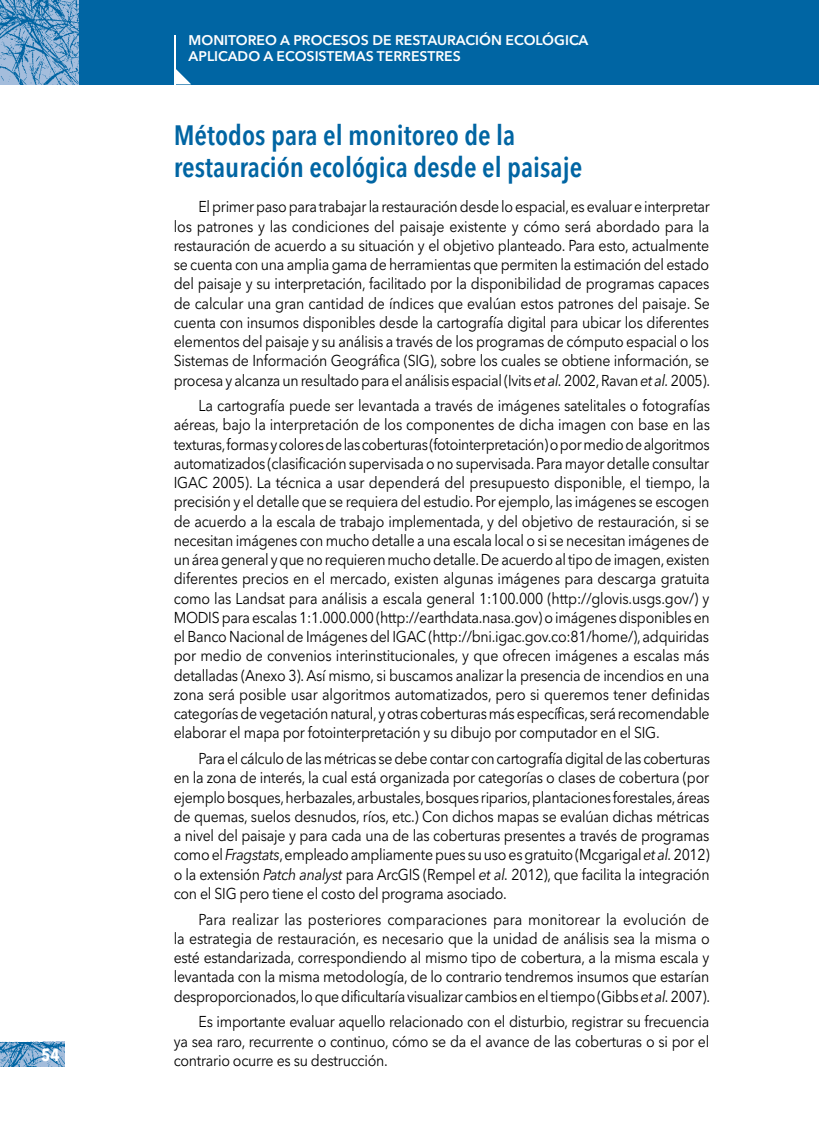
<style>
.page{position:relative;width:819px;height:1141px;background:#fff}
.page>*{position:absolute;margin:0;border:0;box-sizing:border-box;transform-origin:0 0}
.t1{font:600 condensed 28px/31.5px "Avenir Next LT Pro";color:#0065a3}
.t2{font:700 condensed 17.5px "Avenir Next LT Pro";color:#fff}
.t3{font:15.75px/19.2px "Avenir Next LT Pro";letter-spacing:-.02em;color:#000;text-align:justify;scale:.9 1}
.t4{font:600 14px/15.8px "Avenir Next LT Pro";color:#fff}
.s1{font-style:italic}
</style>
<div class="page">
<img style="left:0;top:1042px;width:64px;height:25px">
<img style="left:0;top:0;width:79px;height:84px">
<div style="left:79px;top:0;width:740px;height:84px;background:#0065a3"></div>
<svg style="left:175px;top:69px;width:16px;height:15px"></svg>
<hr style="left:174px;top:35px;width:1px;height:49px;background:#fff">
<p class="t2" style="left:41px;top:1044px;width:20px">54</p>
<p class="t4" style="left:189px;top:32px;width:401px">MONITOREO A PROCESOS DE RESTAURACIÓN ECOLÓGICA<br>APLICADO A ECOSISTEMAS TERRESTRES</p>
<h1 class="t1" style="left:174px;top:119px;width:410px">Métodos para el monitoreo de la restauración ecológica desde el paisaje</h1>
<p class="t3" style="left:174px;top:197px;width:597px;text-indent:25px">El primer paso para trabajar la restauración desde lo espacial, es evaluar e interpretar los patrones y las condiciones del paisaje existente y cómo será abordado para la restauración de acuerdo a su situación y el objetivo planteado. Para esto, actualmente se cuenta con una amplia gama de herramientas que permiten la estimación del estado del paisaje y su interpretación, facilitado por la disponibilidad de programas capaces de calcular una gran cantidad de índices que evalúan estos patrones del paisaje. Se cuenta con insumos disponibles desde la cartografía digital para ubicar los diferentes elementos del paisaje y su análisis a través de los programas de cómputo espacial o los Sistemas de Información Geográfica (SIG), sobre los cuales se obtiene información, se procesa y alcanza un resultado para el análisis espacial (Ivits <span class="s1">et al.</span> 2002, Ravan <span class="s1">et al.</span> 2005).</p>
<p class="t3" style="left:174px;top:396px;width:597px;text-indent:25px">La cartografía puede ser levantada a través de imágenes satelitales o fotografías aéreas, bajo la interpretación de los componentes de dicha imagen con base en las texturas, formas y colores de las coberturas (fotointerpretación) o por medio de algoritmos automatizados (clasificación supervisada o no supervisada. Para mayor detalle consultar IGAC 2005). La técnica a usar dependerá del presupuesto disponible, el tiempo, la precisión y el detalle que se requiera del estudio. Por ejemplo, las imágenes se escogen de acuerdo a la escala de trabajo implementada, y del objetivo de restauración, si se necesitan imágenes con mucho detalle a una escala local o si se necesitan imágenes de un área general y que no requieren mucho detalle. De acuerdo al tipo de imagen, existen diferentes precios en el mercado, existen algunas imágenes para descarga gratuita como las Landsat para análisis a escala general 1:100.000 (http://glovis.usgs.gov/) y MODIS para escalas 1:1.000.000 (http://earthdata.nasa.gov) o imágenes disponibles en el Banco Nacional de Imágenes del IGAC (http://bni.igac.gov.co:81/home/), adquiridas por medio de convenios interinstitucionales, y que ofrecen imágenes a escalas más detalladas (Anexo 3). Así mismo, si buscamos analizar la presencia de incendios en una zona será posible usar algoritmos automatizados, pero si queremos tener definidas categorías de vegetación natural, y otras coberturas más específicas, será recomendable elaborar el mapa por fotointerpretación y su dibujo por computador en el SIG.</p>
<p class="t3" style="left:174px;top:749px;width:597px;text-indent:25px">Para el cálculo de las métricas se debe contar con cartografía digital de las coberturas en la zona de interés, la cual está organizada por categorías o clases de cobertura (por ejemplo bosques, herbazales, arbustales, bosques riparios, plantaciones forestales, áreas de quemas, suelos desnudos, ríos, etc.) Con dichos mapas se evalúan dichas métricas a nivel del paisaje y para cada una de las coberturas presentes a través de programas como el <span class="s1">Fragstats</span>, empleado ampliamente pues su uso es gratuito (Mcgarigal <span class="s1">et al.</span> 2012) o la extensión <span class="s1">Patch analyst</span> para ArcGIS (Rempel <span class="s1">et al.</span> 2012), que facilita la integración con el SIG pero tiene el costo del programa asociado.</p>
<p class="t3" style="left:174px;top:909px;width:597px;text-indent:25px">Para realizar las posteriores comparaciones para monitorear la evolución de la estrategia de restauración, es necesario que la unidad de análisis sea la misma o esté estandarizada, correspondiendo al mismo tipo de cobertura, a la misma escala y levantada con la misma metodología, de lo contrario tendremos insumos que estarían desproporcionados, lo que dificultaría visualizar cambios en el tiempo (Gibbs <span class="s1">et al.</span> 2007).</p>
<p class="t3" style="left:174px;top:1012px;width:596px;text-indent:25px">Es importante evaluar aquello relacionado con el disturbio, registrar su frecuencia ya sea raro, recurrente o continuo, cómo se da el avance de las coberturas o si por el contrario ocurre es su destrucción.</p>
</div>
